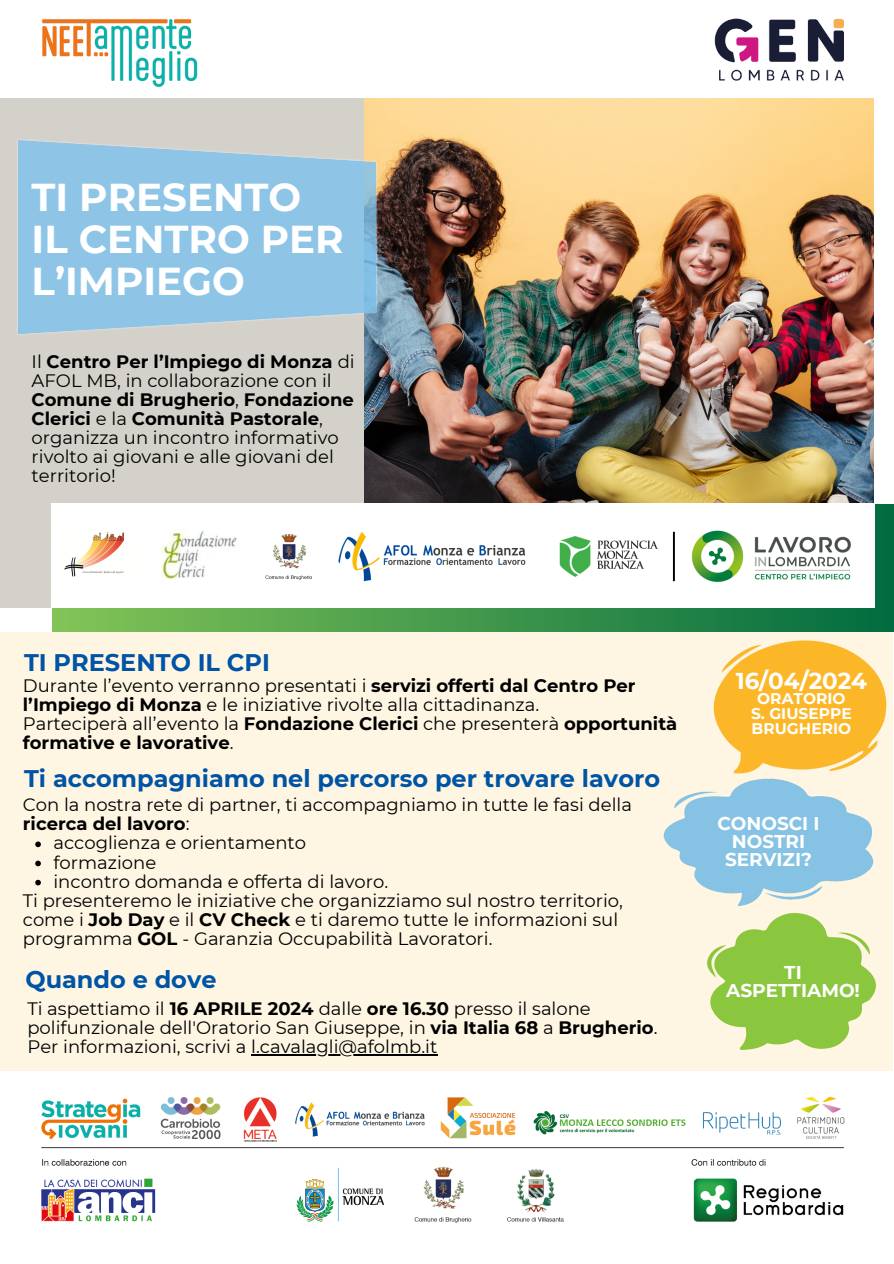
<style>
.page{position:relative;width:894px;height:1264px;background:#fff}
.page>*{position:absolute;margin:0;border:0;box-sizing:border-box;transform-origin:0 0}
.t1{font:700 38.85px/42px "Montserrat";color:#fff}
.t2{font:700 24px "Montserrat";color:#0054a6}
.t3{font:700 22.95px "Montserrat";color:#fff}
.t4{font:700 18.45px/18px "Montserrat";color:#fff;text-align:center}
.t5{font:18px/19.2px "Montserrat";color:#000}
.t6{font:700 15.45px/14.7px "Montserrat";color:#fff}
.s1{font-weight:700}
</style>
<div class="page">
<div style="left:0;top:98px;width:366px;height:533px;background:#d4d1cb"></div>
<img style="left:364px;top:98px;width:510px;height:405px">
<img style="left:17px;top:127px;width:381px;height:227px">
<div style="left:0;top:631px;width:892px;height:498px;background:#fef6e3"></div>
<div style="left:51px;top:503px;width:842px;height:128px;background:linear-gradient(to right,#82c456,#036d42)"></div>
<div style="left:51px;top:503px;width:822px;height:105px;background:#fff"></div>
<div style="left:0;top:608px;width:51px;height:23px;background:#fff"></div>
<hr style="left:251px;top:1054px;width:186px;height:1px;background:#000">
<img style="left:675px;top:631px;width:218px;height:151px">
<img style="left:338px;top:530px;width:513px;height:52px">
<img style="left:663px;top:730px;width:214px;height:118px">
<img style="left:672px;top:848px;width:221px;height:223px">
<img style="left:0;top:1071px;width:892px;height:152px">
<img style="left:42px;top:18px;width:802px;height:70px">
<img style="left:161px;top:529px;width:76px;height:49px">
<img style="left:64px;top:531px;width:60px;height:46px">
<img style="left:265px;top:534px;width:48px;height:46px">
<svg style="left:35px;top:841px;width:6px;height:6px"></svg>
<svg style="left:35px;top:860px;width:6px;height:6px"></svg>
<svg style="left:35px;top:879px;width:6px;height:6px"></svg>
<h4 class="t1" style="left:32px;top:176px;width:313px">TI PRESENTO<br>IL CENTRO PER<br>L’IMPIEGO</h4>
<p class="t5" style="left:32px;top:351px;width:324px">Il <span class="s1">Centro Per l’Impiego di Monza</span> di<br>AFOL MB, in collaborazione con il<br><span class="s1">Comune di Brugherio</span>, <span class="s1">Fondazione<br>Clerici</span> e la <span class="s1">Comunità Pastorale</span>, organizza un incontro informativo rivolto ai giovani e alle giovani del territorio!</p>
<p class="t2" style="left:24px;top:647px;width:247px">TI PRESENTO IL CPI</p>
<h5 class="t5" style="left:23px;top:675px;width:655px">Durante l’evento verranno presentati i <span class="s1">servizi offerti dal Centro Per l’Impiego di Monza</span> e le iniziative rivolte alla cittadinanza.<br>Parteciperà all’evento la <span class="s1">Fondazione Clerici</span> che presenterà <span class="s1">opportunità formative e lavorative</span>.</h5>
<p class="t2" style="left:24px;top:763px;width:637px">Ti accompagniamo nel percorso per trovare lavoro</p>
<p class="t5" style="left:23px;top:795px;width:610px">Con la nostra rete di partner, ti accompagniamo in tutte le fasi della <span class="s1">ricerca del lavoro</span>:</p>
<h4 class="t5" style="left:53px;top:833px;width:254px">accoglienza e orientamento</h4>
<h3 class="t5" style="left:53px;top:852px;width:104px">formazione</h3>
<h5 class="t5" style="left:53px;top:871px;width:336px">incontro domanda e offerta di lavoro.</h5>
<p class="t5" style="left:23px;top:890px;width:601px">Ti presenteremo le iniziative che organizziamo sul nostro territorio, come i <span class="s1">Job Day</span> e il <span class="s1">CV Check</span> e ti daremo tutte le informazioni sul programma <span class="s1">GOL</span> - Garanzia Occupabilità Lavoratori.</p>
<p class="t3" style="left:735px;top:666px;width:133px">16/04/2024</p>
<p class="t6" style="left:757px;top:691px;width:90px">ORATORIO</p>
<p class="t6" style="left:750px;top:706px;width:102px">S. GIUSEPPE<br>BRUGHERIO</p>
<p class="t4" style="left:717px;top:814px;width:104px">CONOSCI I<br>NOSTRI<br>SERVIZI?</p>
<h3 class="t2" style="left:25px;top:965px;width:192px">Quando e dove</h3>
<h5 class="t4" style="left:726px;top:963px;width:135px">TI<br>ASPETTIAMO!</h5>
<p class="t5" style="left:27px;top:998px;width:631px">Ti aspettiamo il <span class="s1">16 APRILE 2024</span> dalle <span class="s1">ore 16.30</span> presso il salone polifunzionale dell'Oratorio San Giuseppe, in <span class="s1">via Italia 68</span> a <span class="s1">Brugherio</span>.<br>Per informazioni, scrivi a l.cavalagli@afolmb.it</p>
</div>
